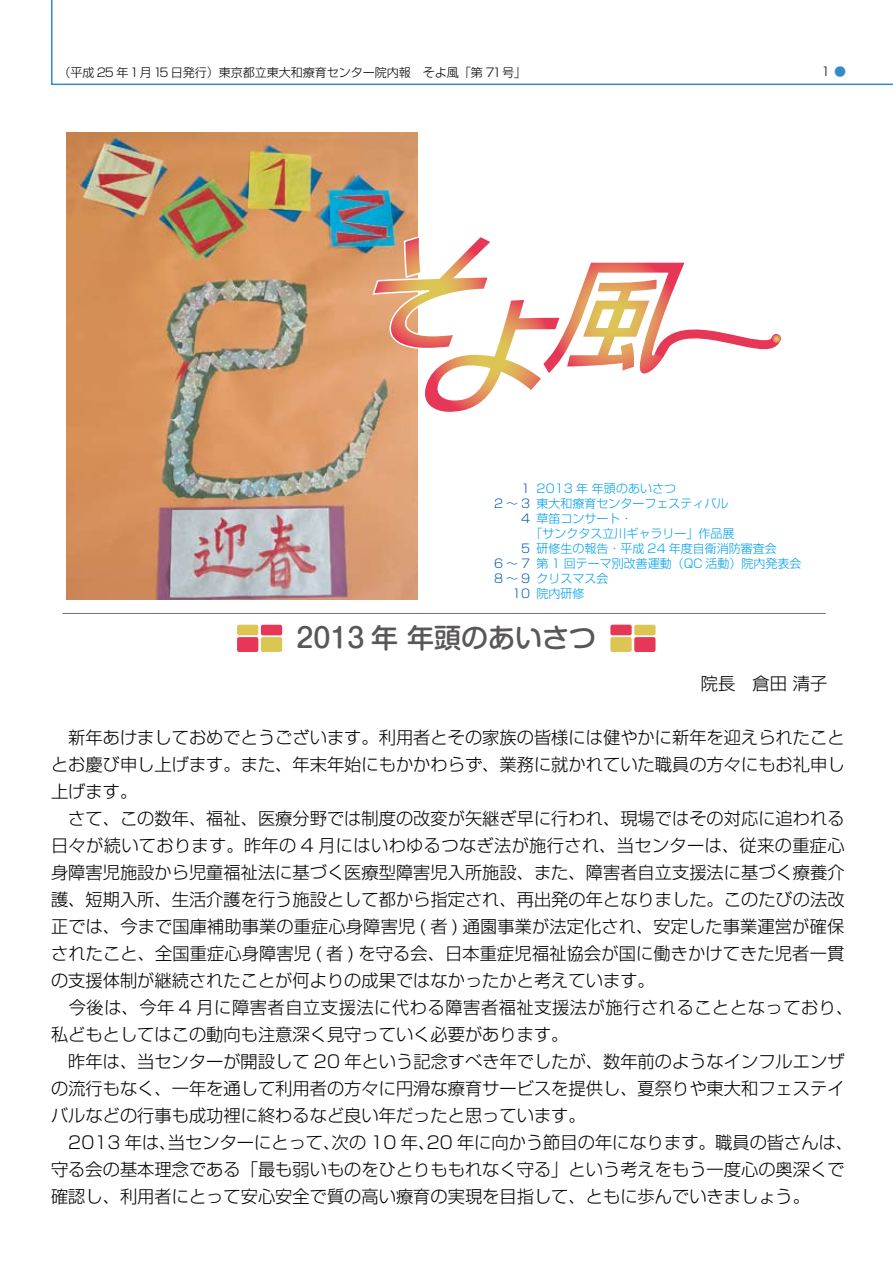
<style>
.page{position:relative;width:893px;height:1263px;background:#fff}
.page>*{position:absolute;margin:0;border:0;box-sizing:border-box;transform-origin:0 0}
.t1{font:500 27px "Shin M Go";color:#595757}
.t2{font:300 17.25px/27px "Shin Go";color:#000}
.t3{font:300 12px "Shin Go";color:#00a0e9}
.t4{font:300 12px "Shin Go";color:#000}
.t5{font:300 12px/15px "Shin Go";color:#005eae;text-align:right}
.t6{font:300 12px "Shin Go";color:#318bcc}
</style>
<div class="page">
<svg style="left:51px;top:0;width:842px;height:86px"></svg>
<img style="left:67px;top:132px;width:350px;height:468px">
<hr style="left:62px;top:613px;width:764px;height:1px;background:#727172">
<svg style="left:371px;top:234px;width:410px;height:180px"></svg>
<div style="left:237px;top:637px;width:21px;height:15px;background:#e73656;border-radius:2px"></div>
<div style="left:237px;top:625px;width:21px;height:10px;background:#dcc553;border-radius:2px"></div>
<div style="left:261px;top:637px;width:21px;height:15px;background:#dcc553;border-radius:2px"></div>
<div style="left:261px;top:625px;width:21px;height:10px;background:#e73656;border-radius:2px"></div>
<div style="left:610px;top:637px;width:22px;height:15px;background:#dcc553;border-radius:2px"></div>
<div style="left:610px;top:625px;width:22px;height:10px;background:#e73656;border-radius:2px"></div>
<div style="left:634px;top:637px;width:21px;height:15px;background:#e73656;border-radius:2px"></div>
<div style="left:634px;top:625px;width:21px;height:10px;background:#dcc553;border-radius:2px"></div>
<p class="t4" style="left:58px;top:65px;width:469px">（平成 25 年1月15 日発行）東京都立東大和療育センター院内報　そよ風「第 71号」</p>
<p class="t6" style="left:834px;top:64px;width:14px">●</p>
<p class="t3" style="left:537px;top:481px;width:141px">2013 年 年頭のあいさつ</p>
<p class="t3" style="left:537px;top:496px;width:193px">東大和療育センターフェスティバル</p>
<p class="t3" style="left:537px;top:511px;width:97px">草笛コンサート・</p>
<p class="t3" style="left:531px;top:526px;width:205px">「サンクタス立川ギャラリー」作品展</p>
<p class="t3" style="left:537px;top:541px;width:242px">研修生の報告・平成 24 年度自衛消防審査会</p>
<p class="t3" style="left:537px;top:556px;width:266px">第 1 回テーマ別改善運動（QC 活動）院内発表会</p>
<p class="t3" style="left:537px;top:571px;width:73px">クリスマス会</p>
<p class="t3" style="left:537px;top:586px;width:49px">院内研修</p>
<p class="t5" style="left:494px;top:481px;width:38px">1<br>2〜3<br>4</p>
<p class="t5" style="left:494px;top:541px;width:38px">5<br>6〜7<br>8〜9<br>10</p>
<h1 class="t1" style="left:296px;top:619px;width:301px">2013 年 年頭のあいさつ</h1>
<p class="t2" style="left:701px;top:669px;width:145px">院長　倉田 清子　</p>
<p class="t2" style="left:51px;top:723px;width:804px">　新年あけましておめでとうございます。利用者とその家族の皆様には健やかに新年を迎えられたこととお慶び申し上げます。また、年末年始にもかかわらず、業務に就かれていた職員の方々にもお礼申し上げます。<br>　さて、この数年、福祉、医療分野では制度の改変が矢継ぎ早に行われ、現場ではその対応に追われる日々が続いております。昨年の 4 月にはいわゆるつなぎ法が施行され、当センターは、従来の重症心身障害児施設から児童福祉法に基づく医療型障害児入所施設、また、障害者自立支援法に基づく療養介護、短期入所、生活介護を行う施設として都から指定され、再出発の年となりました。このたびの法改正では、今まで国庫補助事業の重症心身障害児 ( 者 ) 通園事業が法定化され、安定した事業運営が確保されたこと、全国重症心身障害児 ( 者 ) を守る会、日本重症児福祉協会が国に働きかけてきた児者一貫の支援体制が継続されたことが何よりの成果ではなかったかと考えています。<br>　今後は、今年 4 月に障害者自立支援法に代わる障害者福祉支援法が施行されることとなっており、私どもとしてはこの動向も注意深く見守っていく必要があります。<br>　昨年は、当センターが開設して 20 年という記念すべき年でしたが、数年前のようなインフルエンザの流行もなく、一年を通して利用者の方々に円滑な療育サービスを提供し、夏祭りや東大和フェステイバルなどの行事も成功裡に終わるなど良い年だったと思っています。<br>　2013 年は、当センターにとって、次の 10 年、20 年に向かう節目の年になります。職員の皆さんは、守る会の基本理念である「最も弱いものをひとりももれなく守る」という考えをもう一度心の奥深くで確認し、利用者にとって安心安全で質の高い療育の実現を目指して、ともに歩んでいきましょう。</p>
</div>
